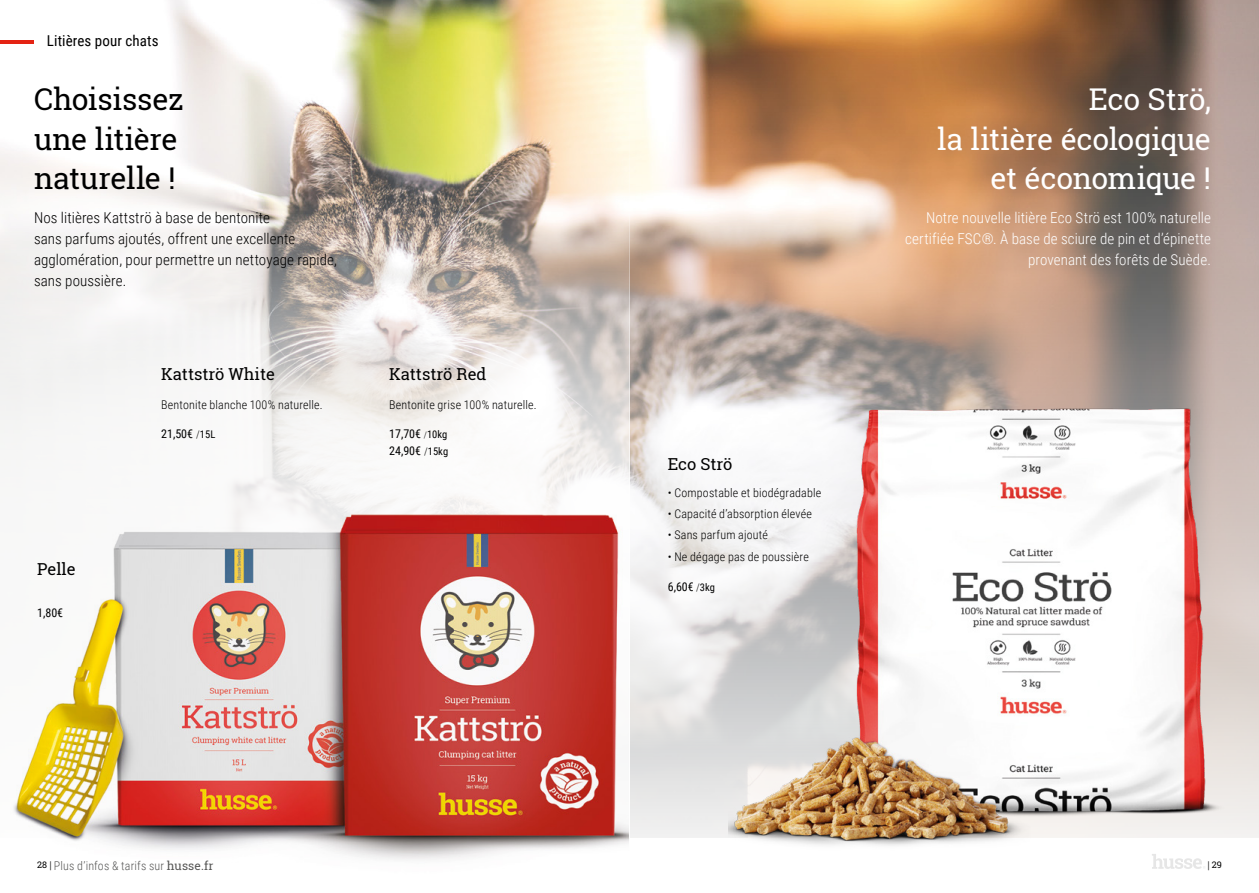
<style>
.page{position:relative;width:1259px;height:893px;background:#fff}
.page>*{position:absolute;margin:0;border:0;box-sizing:border-box;transform-origin:0 0}
.t1{font:30px/39.8px "Roboto Slab";letter-spacing:-.015em;color:#fff;text-align:right}
.t2{font:30px/39.8px "Roboto Slab";letter-spacing:-.01em;color:#000}
.t3{font:16.5px "Roboto Slab";color:#000}
.t4{font:300 15px/21px "Roboto Condensed";letter-spacing:.005em;color:#000}
.t5{font:300 15px/21px "Roboto Condensed";letter-spacing:.005em;color:#fff;text-align:right}
.t6{font:15px "Roboto Condensed";letter-spacing:.01em;color:#000}
.t7{font:300 12px "Roboto Condensed";letter-spacing:.015em;color:#000}
.t8{font:12px/16.5px "Roboto Condensed";color:#000}
.t9{font:300 12px "Roboto Condensed";letter-spacing:.015em;color:#575756}
.t10{font:9px "Roboto Slab";color:#000}
.s1{font-weight:300;font-size:10.5px}
.s2{font-size:10.5px}
.s3{font-weight:300;font-size:9px}
.s4{font-family:"Roboto Slab";font-weight:400}
.s5{font-family:"Minion Pro"}
</style>
<div class="page">
<img style="left:0;top:0;width:629px;height:860px">
<img style="left:629px;top:0;width:630px;height:838px">
<img style="left:729px;top:308px;width:530px;height:538px">
<svg style="left:1152px;top:854px;width:53px;height:15px"></svg>
<hr style="left:0;top:41px;width:34px;height:3px;background:#e42313">
<p class="t6" style="left:47px;top:30px;width:113px">Litières pour chats</p>
<h1 class="t2" style="left:34px;top:79px;width:151px">Choisissez une litière naturelle !</h1>
<p class="t4" style="left:34px;top:207px;width:304px">Nos litières Kattströ à base de bentonite<br>sans parfums ajoutés, offrent une excellente agglomération, pour permettre un nettoyage rapide, sans poussière.</p>
<h2 class="t3" style="left:37px;top:557px;width:40px">Pelle</h2>
<p class="t8" style="left:37px;top:604px;width:28px">1,80€</p>
<h2 class="t3" style="left:161px;top:363px;width:115px">Kattströ White</h2>
<p class="t7" style="left:161px;top:396px;width:163px">Bentonite blanche 100% naturelle.</p>
<p class="t8" style="left:161px;top:425px;width:56px">21,50€ <span class="s1">/</span><span class="s2">15L</span></p>
<h2 class="t3" style="left:389px;top:363px;width:99px">Kattströ Red</h2>
<p class="t7" style="left:389px;top:396px;width:149px">Bentonite grise 100% naturelle.</p>
<p class="t8" style="left:389px;top:425px;width:61px">17,70€ <span class="s3">/</span><span class="s2">10kg<br></span>24,90€ <span class="s1">/</span><span class="s2">15kg</span></p>
<h2 class="t3" style="left:668px;top:453px;width:66px">Eco Strö</h2>
<p class="t7" style="left:668px;top:485px;width:155px">• Compostable et biodégradable</p>
<p class="t7" style="left:668px;top:505px;width:146px">• Capacité d’absorption élevée</p>
<p class="t7" style="left:668px;top:526px;width:102px">• Sans parfum ajouté</p>
<p class="t7" style="left:668px;top:549px;width:143px">• Ne dégage pas de poussière</p>
<p class="t8" style="left:668px;top:578px;width:49px">6,60€ <span class="s1">/</span><span class="s2">3kg</span></p>
<h1 class="t1" style="left:937px;top:79px;width:275px">Eco Strö,<br>la litière écologique et économique !</h1>
<p class="t5" style="left:905px;top:207px;width:307px">Notre nouvelle litière Eco Strö est 100% naturelle certifiée FSC®. À base de sciure de pin et d’épinette provenant des forêts de Suède.</p>
<p class="t9" style="left:37px;top:857px;width:178px"><sup>28</sup> <sup>|</sup> Plus d’infos &amp; tarifs sur <span class="s4">husse.fr</span></p>
<p class="t10" style="left:1207px;top:858px;width:16px"><span class="s5">|</span> 29</p>
</div>
